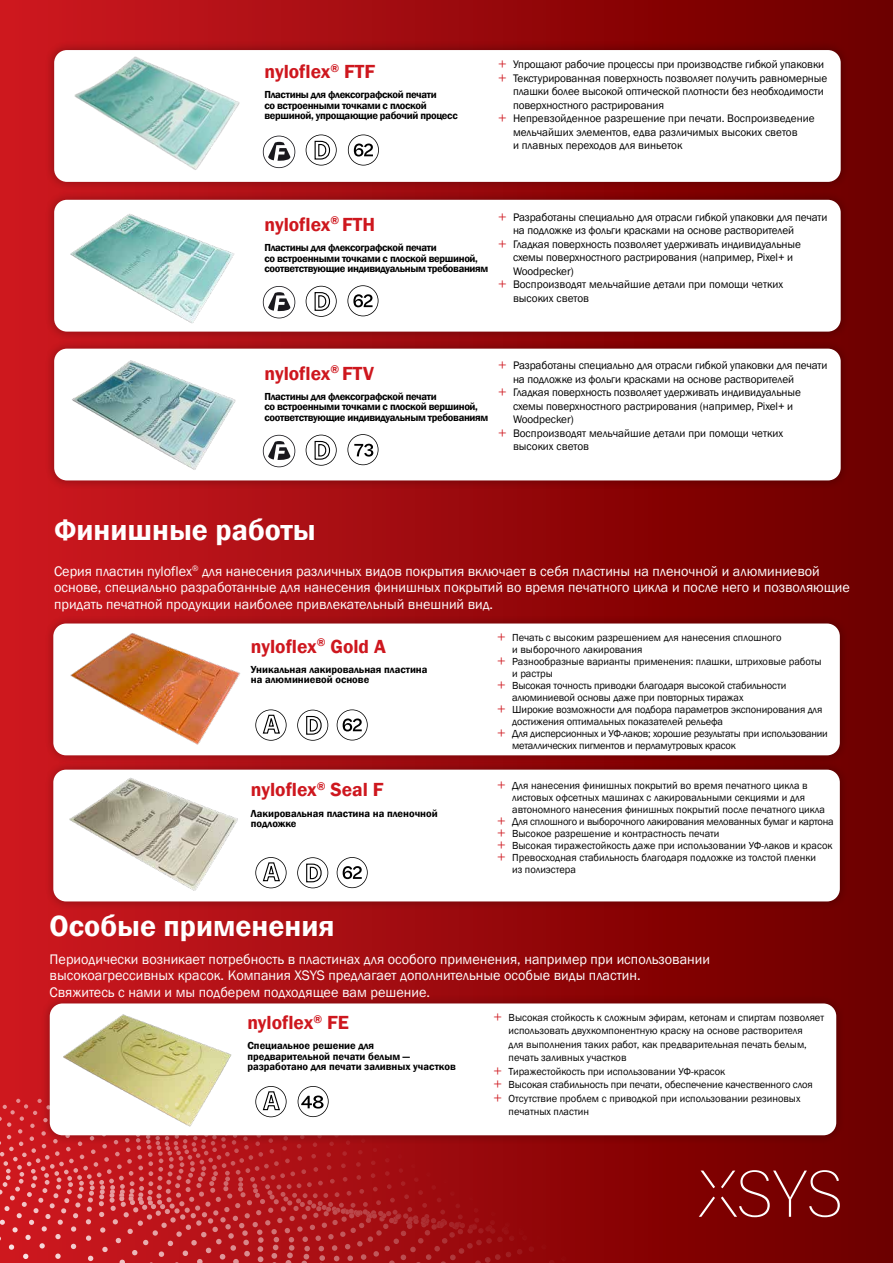
<style>
.page{position:relative;width:893px;height:1263px;background:#fff}
.page>*{position:absolute;margin:0;border:0;box-sizing:border-box;transform-origin:0 0}
.t1{font:600 30px "Franklin Gothic";color:#fff}
.t2{font:600 19.5px "Franklin Gothic";color:#ce171e}
.t3{font:14.25px/16.5px "Franklin Gothic";color:#fff}
.t4{font:11.25px "Franklin Gothic";letter-spacing:-.01em;color:#000}
.t5{font:10.5px "Franklin Gothic";color:#000}
.t6{font:600 10.5px/10.5px "Franklin Gothic";letter-spacing:-.03em;color:#000}
.t7{font:600 10.5px/10.5px "Franklin Gothic";color:#000}
.t8{font:10.5px "Franklin Gothic";letter-spacing:-.02em;color:#000}
.s1{font-family:"Macklin Sans";font-weight:300;font-size:15px;color:#ce171e}
</style>
<div class="page">
<div style="left:0;top:0;width:893px;height:1263px;background:linear-gradient(to right,#ce1920,#6b0000)"></div>
<div style="left:44px;top:760px;width:805px;height:151px;background:#000;opacity:.3"></div>
<div style="left:53px;top:770px;width:787px;height:131px;background:#fff;border-radius:13px"></div>
<div style="left:45px;top:191px;width:805px;height:150px;background:#000;opacity:.3"></div>
<div style="left:54px;top:200px;width:787px;height:132px;background:#fff;border-radius:13px"></div>
<div style="left:45px;top:340px;width:805px;height:150px;background:#000;opacity:.3"></div>
<div style="left:54px;top:349px;width:787px;height:131px;background:#fff;border-radius:13px"></div>
<div style="left:44px;top:614px;width:805px;height:151px;background:#000;opacity:.3"></div>
<div style="left:53px;top:623px;width:787px;height:132px;background:#fff;border-radius:13px"></div>
<div style="left:41px;top:994px;width:804px;height:151px;background:#000;opacity:.3"></div>
<div style="left:50px;top:1003px;width:786px;height:132px;background:#fff;border-radius:13px"></div>
<div style="left:45px;top:41px;width:805px;height:150px;background:#000;opacity:.3"></div>
<div style="left:54px;top:50px;width:787px;height:132px;background:#fff;border-radius:13px"></div>
<img style="left:50px;top:1007px;width:182px;height:79px">
<img style="left:53px;top:770px;width:185px;height:131px">
<img style="left:53px;top:625px;width:208px;height:131px">
<img style="left:54px;top:199px;width:198px;height:290px">
<svg style="left:336px;top:709px;width:32px;height:32px"></svg>
<svg style="left:336px;top:857px;width:32px;height:31px"></svg>
<img style="left:54px;top:50px;width:198px;height:149px">
<svg style="left:347px;top:285px;width:32px;height:31px"></svg>
<svg style="left:348px;top:134px;width:31px;height:32px"></svg>
<svg style="left:347px;top:434px;width:32px;height:31px"></svg>
<svg style="left:297px;top:709px;width:31px;height:32px"></svg>
<svg style="left:297px;top:857px;width:31px;height:31px"></svg>
<svg style="left:305px;top:134px;width:32px;height:32px"></svg>
<svg style="left:305px;top:286px;width:32px;height:31px"></svg>
<svg style="left:305px;top:434px;width:32px;height:32px"></svg>
<svg style="left:255px;top:709px;width:32px;height:32px"></svg>
<svg style="left:255px;top:857px;width:32px;height:31px"></svg>
<svg style="left:0;top:1086px;width:893px;height:177px"></svg>
<svg style="left:263px;top:135px;width:32px;height:33px"></svg>
<svg style="left:263px;top:286px;width:32px;height:33px"></svg>
<svg style="left:263px;top:435px;width:32px;height:32px"></svg>
<h2 class="t2" style="left:264px;top:60px;width:112px">nyloflex<sup>®</sup> FTF</h2>
<p class="t6" style="left:264px;top:90px;width:195px">Пластины для флексографской печати<br>со встроенными точками с плоской вершиной, упрощающие рабочий процесс</p>
<p class="t4" style="left:498px;top:58px;width:328px"><span class="s1">+</span> Упрощают рабочие процессы при производстве гибкой упаковки</p>
<p class="t4" style="left:498px;top:71px;width:331px"><span class="s1">+</span> Текстурированная поверхность позволяет получить равномерные</p>
<p class="t4" style="left:513px;top:85px;width:312px">плашки более высокой оптической плотности без необходимости</p>
<p class="t4" style="left:513px;top:98px;width:153px">поверхностного растрирования</p>
<p class="t4" style="left:498px;top:112px;width:318px"><span class="s1">+</span> Непревзойденное разрешение при печати. Воспроизведение</p>
<p class="t4" style="left:513px;top:125px;width:286px">мельчайших элементов, едва различимых высоких светов</p>
<p class="t4" style="left:513px;top:139px;width:171px">и плавных переходов для виньеток</p>
<h2 class="t2" style="left:264px;top:212px;width:112px">nyloflex<sup>®</sup> FTH</h2>
<p class="t6" style="left:264px;top:242px;width:225px">Пластины для флексографской печати<br>со встроенными точками с плоской вершиной, соответствующие индивидуальным требованиям</p>
<p class="t4" style="left:498px;top:210px;width:331px"><span class="s1">+</span> Разработаны специально для отрасли гибкой упаковки для печати</p>
<p class="t4" style="left:513px;top:223px;width:283px">на подложке из фольги красками на основе растворителей</p>
<p class="t4" style="left:498px;top:237px;width:304px"><span class="s1">+</span> Гладкая поверхность позволяет удерживать индивидуальные</p>
<p class="t4" style="left:513px;top:250px;width:282px">схемы поверхностного растрирования (например, Pixel+ и</p>
<p class="t4" style="left:513px;top:264px;width:62px">Woodpecker)</p>
<p class="t4" style="left:498px;top:277px;width:287px"><span class="s1">+</span> Воспроизводят мельчайшие детали при помощи четких</p>
<p class="t4" style="left:513px;top:291px;width:78px">высоких светов</p>
<h2 class="t2" style="left:264px;top:361px;width:111px">nyloflex<sup>®</sup> FTV</h2>
<p class="t6" style="left:264px;top:391px;width:225px">Пластины для флексографской печати<br>со встроенными точками с плоской вершиной, соответствующие индивидуальным требованиям</p>
<p class="t4" style="left:498px;top:359px;width:331px"><span class="s1">+</span> Разработаны специально для отрасли гибкой упаковки для печати</p>
<p class="t4" style="left:513px;top:372px;width:283px">на подложке из фольги красками на основе растворителей</p>
<p class="t4" style="left:498px;top:386px;width:304px"><span class="s1">+</span> Гладкая поверхность позволяет удерживать индивидуальные</p>
<p class="t4" style="left:513px;top:399px;width:282px">схемы поверхностного растрирования (например, Pixel+ и</p>
<p class="t4" style="left:513px;top:413px;width:62px">Woodpecker)</p>
<p class="t4" style="left:498px;top:426px;width:287px"><span class="s1">+</span> Воспроизводят мельчайшие детали при помощи четких</p>
<p class="t4" style="left:513px;top:440px;width:78px">высоких светов</p>
<h1 class="t1" style="left:54px;top:512px;width:263px">Финишные работы</h1>
<p class="t3" style="left:54px;top:563px;width:797px">Серия пластин nyloflex<sup>®</sup> для нанесения различных видов покрытия включает в себя пластины на пленочной и алюминиевой основе, специально разработанные для нанесения финишных покрытий во время печатного цикла и после него и позволяющие придать печатной продукции наиболее привлекательный внешний вид.</p>
<h2 class="t2" style="left:251px;top:634px;width:137px">nyloflex<sup>®</sup> Gold A</h2>
<p class="t7" style="left:251px;top:664px;width:178px">Уникальная лакировальная пластина на алюминиевой основе</p>
<h2 class="t2" style="left:251px;top:778px;width:134px">nyloflex<sup>®</sup> Seal F</h2>
<p class="t7" style="left:251px;top:808px;width:188px">Лакировальная пластина на пленочной подложке</p>
<p class="t5" style="left:497px;top:631px;width:286px"><span class="s1">+</span> Печать с высоким разрешением для нанесения сплошного</p>
<p class="t5" style="left:512px;top:643px;width:132px">и выборочного лакирования</p>
<p class="t5" style="left:497px;top:655px;width:326px"><span class="s1">+</span> Разнообразные варианты применения: плашки, штриховые работы</p>
<p class="t5" style="left:512px;top:667px;width:42px">и растры</p>
<p class="t5" style="left:497px;top:679px;width:291px"><span class="s1">+</span> Высокая точность приводки благодаря высокой стабильности</p>
<p class="t5" style="left:512px;top:691px;width:233px">алюминиевой основы даже при повторных тиражах</p>
<p class="t5" style="left:497px;top:703px;width:327px"><span class="s1">+</span> Широкие возможности для подбора параметров экспонирования для</p>
<p class="t5" style="left:512px;top:715px;width:212px">достижения оптимальных показателей рельефа</p>
<p class="t8" style="left:497px;top:727px;width:332px"><span class="s1">+</span> Для дисперсионных и УФ-лаков; хорошие результаты при использовании</p>
<p class="t8" style="left:512px;top:739px;width:225px">металлических пигментов и перламутровых красок</p>
<p class="t5" style="left:497px;top:779px;width:312px"><span class="s1">+</span> Для нанесения финишных покрытий во время печатного цикла в</p>
<p class="t5" style="left:512px;top:791px;width:294px">листовых офсетных машинах с лакировальными секциями и для</p>
<p class="t5" style="left:512px;top:803px;width:314px">автономного нанесения финишных покрытий после печатного цикла</p>
<p class="t8" style="left:497px;top:815px;width:338px"><span class="s1">+</span> Для сплошного и выборочного лакирования мелованных бумаг и картона</p>
<p class="t5" style="left:497px;top:827px;width:224px"><span class="s1">+</span> Высокое разрешение и контрастность печати</p>
<p class="t5" style="left:497px;top:839px;width:337px"><span class="s1">+</span> Высокая тиражестойкость даже при использовании УФ-лаков и красок</p>
<p class="t5" style="left:497px;top:851px;width:320px"><span class="s1">+</span> Превосходная стабильность благодаря подложке из толстой пленки</p>
<p class="t5" style="left:512px;top:863px;width:65px">из полиэстера</p>
<h1 class="t1" style="left:50px;top:908px;width:286px">Особые применения</h1>
<p class="t3" style="left:50px;top:951px;width:662px">Периодически возникает потребность в пластинах для особого применения, например при использовании высокоагрессивных красок. Компания XSYS предлагает дополнительные особые виды пластин.<br>Свяжитесь с нами и мы подберем подходящее вам решение.</p>
<h2 class="t2" style="left:247px;top:1010px;width:103px">nyloflex<sup>®</sup> FE</h2>
<p class="t7" style="left:247px;top:1041px;width:210px">Специальное решение для предварительной печати белым — разработано для печати заливных участков</p>
<p class="t5" style="left:494px;top:1010px;width:332px"><span class="s1">+</span> Высокая стойкость к сложным эфирам, кетонам и спиртам позволяет</p>
<p class="t5" style="left:509px;top:1024px;width:296px">использовать двухкомпонентную краску на основе растворителя</p>
<p class="t5" style="left:509px;top:1037px;width:300px">для выполнения таких работ, как предварительная печать белым,</p>
<p class="t5" style="left:509px;top:1051px;width:119px">печать заливных участков</p>
<p class="t5" style="left:494px;top:1064px;width:233px"><span class="s1">+</span> Тиражестойкость при использовании УФ-красок</p>
<p class="t5" style="left:494px;top:1078px;width:321px"><span class="s1">+</span> Высокая стабильность при печати, обеспечение качественного слоя</p>
<p class="t5" style="left:494px;top:1091px;width:308px"><span class="s1">+</span> Отсутствие проблем с приводкой при использовании резиновых</p>
<p class="t5" style="left:509px;top:1105px;width:82px">печатных пластин</p>
</div>
